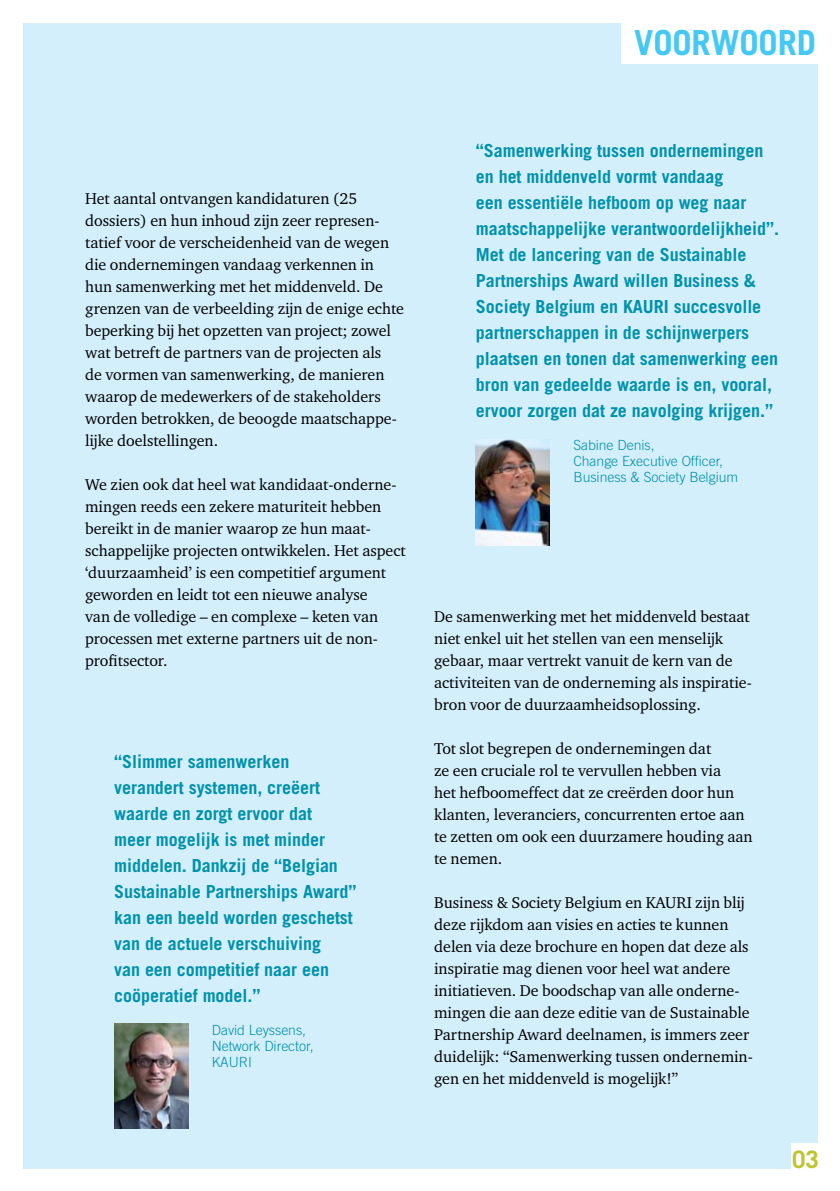
<style>
.page{position:relative;width:840px;height:1191px;background:#fff}
.page>*{position:absolute;margin:0;border:0;box-sizing:border-box;transform-origin:0 0}
.t1{font:700 34.6px "Trade Gothic";letter-spacing:-.005em;color:#44c8f5}
.t2{font:700 24px "Trade Gothic";color:#bec531}
.t3{font:700 18px/26px "Trade Gothic";letter-spacing:-.005em;color:#0091ac}
.t4{font:16px/22px "Charter ITC";letter-spacing:-.005em;color:#000}
.t5{font:300 14px/16px "Trade Gothic";letter-spacing:-.005em;color:#0091ac}
</style>
<div class="page">
<div style="left:23px;top:23px;width:793px;height:1145px;background:#d4effc"></div>
<div style="left:621px;top:23px;width:197px;height:40px;background:#fff"></div>
<img style="left:475px;top:440px;width:74px;height:105px">
<img style="left:114px;top:1023px;width:74px;height:105px">
<div style="left:790px;top:1143px;width:27px;height:26px;background:#fff"></div>
<h1 class="t1" style="left:634px;top:21px;width:183px">voorwoord</h1>
<p class="t4" style="left:85px;top:187px;width:320px">Het aantal ontvangen kandidaturen (25 dossiers) en hun inhoud zijn zeer represen&shy;tatief voor de verscheidenheid van de wegen die ondernemingen vandaag verkennen in hun samenwerking met het middenveld. De grenzen van de verbeelding zijn de enige echte beperking bij het opzetten van project; zowel wat betreft de partners van de projecten als<br>de vormen van samenwerking, de manieren waarop de medewerkers of de stakeholders worden betrokken, de beoogde maatschappe&shy;lijke doelstellingen.</p>
<p class="t4" style="left:85px;top:473px;width:322px">We zien ook dat heel wat kandidaat-onderne&shy;mingen reeds een zekere maturiteit hebben bereikt in de manier waarop ze hun maat&shy;schappelijke projecten ontwikkelen. Het aspect ‘duurzaamheid’ is een competitief argument geworden en leidt tot een nieuwe analyse<br>van de volledige – en complexe – keten van processen met externe partners uit de non&shy;profitsector.</p>
<p class="t3" style="left:114px;top:748px;width:244px">“Slimmer samenwerken verandert systemen, creëert waarde en zorgt ervoor dat<br>meer mogelijk is met minder middelen. Dankzij de “Belgian<br>Sustainable Partnerships Award” kan een beeld worden geschetst van de actuele verschuiving<br>van een competitief naar een coöperatief model.”</p>
<p class="t5" style="left:211px;top:1022px;width:103px">David Leyssens,<br>Network Director,<br>KAURI</p>
<p class="t3" style="left:475px;top:137px;width:304px">“Samenwerking tussen ondernemingen en het middenveld vormt vandaag<br>een essentiële hefboom op weg naar maatschappelijke verantwoordelijkheid”.<br>Met de lancering van de Sustainable Partnerships Award willen Business &amp; Society Belgium en KAURI succesvolle partnerschappen in de schijnwerpers plaatsen en tonen dat samenwerking een bron van gedeelde waarde is en, vooral, ervoor zorgen dat ze navolging krijgen.”</p>
<p class="t5" style="left:573px;top:437px;width:166px">Sabine Denis,<br>Change Executive Officer,<br>Business &amp; Society Belgium</p>
<p class="t4" style="left:434px;top:605px;width:319px">De samenwerking met het middenveld bestaat niet enkel uit het stellen van een menselijk gebaar, maar vertrekt vanuit de kern van de activiteiten van de onderneming als inspiratie&shy;bron voor de duurzaamheidsoplossing.</p>
<p class="t4" style="left:434px;top:737px;width:320px">Tot slot begrepen de ondernemingen dat<br>ze een cruciale rol te vervullen hebben via<br>het hefboomeffect dat ze creërden door hun klanten, leveranciers, concurrenten ertoe aan te zetten om ook een duurzamere houding aan te nemen.</p>
<p class="t4" style="left:434px;top:891px;width:320px">Business &amp; Society Belgium en KAURI zijn blij deze rijkdom aan visies en acties te kunnen delen via deze brochure en hopen dat deze als inspiratie mag dienen voor heel wat andere initiatieven. De boodschap van alle onderne&shy;mingen die aan deze editie van de Sustainable Partnership Award deelnamen, is immers zeer duidelijk: “Samenwerking tussen ondernemin&shy;gen en het middenveld is mogelijk!”</p>
<h2 class="t2" style="left:791px;top:1144px;width:28px">03</h2>
</div>
